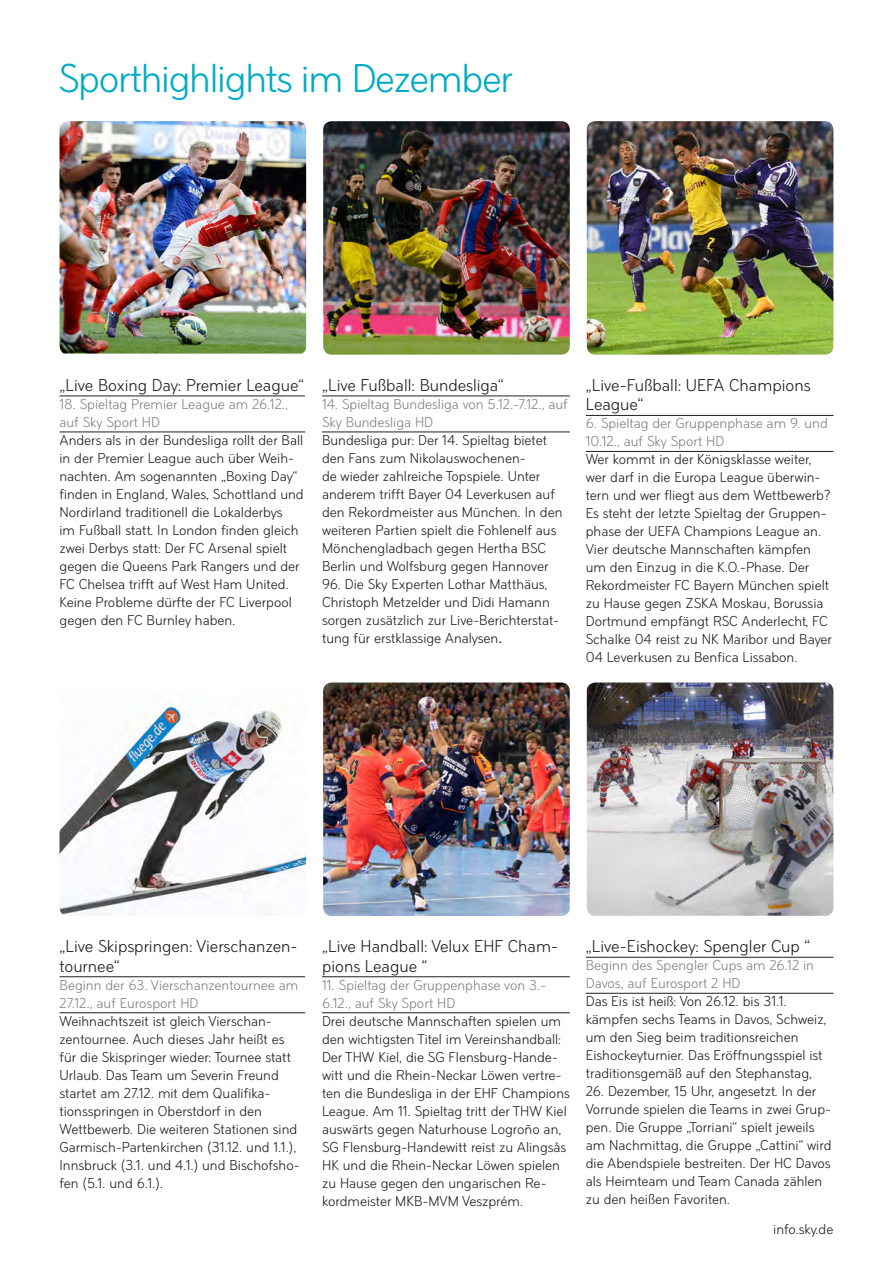
<style>
.page{position:relative;width:893px;height:1263px;background:#fff}
.page>*{position:absolute;margin:0;border:0;box-sizing:border-box;transform-origin:0 0}
.t1{font:42px "Sky Text";letter-spacing:-.03em;color:#00abc5}
.t2{font:18px/19.5px "Sky Text";color:#231f20}
.t3{font:15px/18px "Sky Text";color:#231f20}
.t4{font:15px/18px "Sky Text";color:#808285}
.s1{font-weight:500}
</style>
<div class="page">
<hr style="left:60px;top:396px;width:245px;height:1px;background:#231f20">
<hr style="left:60px;top:432px;width:245px;height:1px;background:#231f20">
<hr style="left:60px;top:976px;width:245px;height:1px;background:#231f20">
<hr style="left:60px;top:1012px;width:245px;height:1px;background:#231f20">
<hr style="left:322px;top:396px;width:248px;height:1px;background:#231f20">
<hr style="left:322px;top:432px;width:248px;height:1px;background:#231f20">
<hr style="left:322px;top:976px;width:248px;height:1px;background:#231f20">
<hr style="left:322px;top:1012px;width:248px;height:1px;background:#231f20">
<hr style="left:586px;top:415px;width:247px;height:1px;background:#231f20">
<hr style="left:586px;top:451px;width:247px;height:1px;background:#231f20">
<hr style="left:586px;top:957px;width:247px;height:1px;background:#231f20">
<hr style="left:586px;top:993px;width:247px;height:1px;background:#231f20">
<img style="left:60px;top:121px;width:246px;height:233px">
<img style="left:60px;top:702px;width:246px;height:214px">
<img style="left:323px;top:121px;width:247px;height:234px">
<img style="left:323px;top:682px;width:247px;height:234px">
<img style="left:587px;top:121px;width:246px;height:234px">
<img style="left:587px;top:682px;width:246px;height:234px">
<p class="t1" style="left:58px;top:54px;width:456px">Sporthighlights im Dezember</p>
<p class="t2" style="left:60px;top:375px;width:246px">„Live Boxing Day: Premier League“</p>
<p class="t4" style="left:60px;top:395px;width:230px">18. Spieltag Premier League am 26.12., auf Sky Sport HD</p>
<p class="t3" style="left:60px;top:431px;width:246px">Anders als in der Bundesliga rollt der Ball in der Premier League auch über Weih&shy;nachten. Am sogenannten „Boxing Day“ finden in England, Wales, Schottland und Nordirland traditionell die Lokalderbys<br>im Fußball statt. In London finden gleich zwei Derbys statt: Der FC Arsenal spielt gegen die Queens Park Rangers und der FC Chelsea trifft auf West Ham United.<br>Keine Probleme dürfte der FC Liverpool gegen den FC Burnley haben.</p>
<p class="t2" style="left:322px;top:375px;width:183px">„Live Fußball: Bundesliga“</p>
<p class="t4" style="left:322px;top:395px;width:247px">14. Spieltag Bundesliga von 5.12.-7.12., auf<br>Sky Bundesliga HD</p>
<p class="t3" style="left:322px;top:431px;width:242px">Bundesliga pur: Der 14. Spieltag bietet den Fans zum Nikolauswochenen-<br>de wieder zahlreiche Topspiele. Unter anderem trifft Bayer 04 Leverkusen auf den Rekordmeister aus München. In den weiteren Partien spielt die Fohlenelf aus Mönchengladbach gegen Hertha BSC Berlin und Wolfsburg gegen Hannover</p>
<p class="t3" style="left:322px;top:575px;width:238px">96. Die Sky Experten Lothar Matthäus, Christoph Metzelder und Didi Hamann sorgen zusätzlich zur Live-Berichterstat&shy;tung für erstklassige Analysen<span class="s1">.</span></p>
<p class="t2" style="left:586px;top:375px;width:226px">„Live-Fußball: UEFA Champions<br>League“</p>
<p class="t4" style="left:586px;top:414px;width:243px">6. Spieltag der Gruppenphase am 9. und<br>10.12., auf Sky Sport HD</p>
<p class="t3" style="left:586px;top:450px;width:248px">Wer kommt in der Königsklasse weiter, wer darf in die Europa League überwin&shy;tern und wer fliegt aus dem Wettbewerb?<br>Es steht der letzte Spieltag der Gruppen&shy;phase der UEFA Champions League an.<br>Vier deutsche Mannschaften kämpfen um den Einzug in die K.O.-Phase. Der Rekordmeister FC Bayern München spielt zu Hause gegen ZSKA Moskau, Borussia Dortmund empfängt RSC Anderlecht, FC Schalke 04 reist zu NK Maribor und Bayer 04 Leverkusen zu Benfica Lissabon.</p>
<p class="t2" style="left:60px;top:936px;width:240px">„Live Skipspringen: Vierschanzen&shy;tournee“</p>
<p class="t4" style="left:60px;top:976px;width:240px">Beginn der 63. Vierschanzentournee am<br>27.12., auf Eurosport HD</p>
<p class="t3" style="left:60px;top:1012px;width:242px">Weihnachtszeit ist gleich Vierschan&shy;zentournee. Auch dieses Jahr heißt es für die Skispringer wieder: Tournee statt Urlaub. Das Team um Severin Freund startet am 27.12. mit dem Qualifika&shy;tionsspringen in Oberstdorf in den Wettbewerb. Die weiteren Stationen sind Garmisch-Partenkirchen (31.12. und 1.1.), Innsbruck (3.1. und 4.1.) und Bischofsho&shy;fen (5.1. und 6.1.).</p>
<p class="t2" style="left:322px;top:936px;width:237px">„Live Handball: Velux EHF Cham&shy;pions League “</p>
<p class="t4" style="left:322px;top:976px;width:226px">11. Spieltag der Gruppenphase von 3.-<br>6.12., auf Sky Sport HD</p>
<p class="t3" style="left:322px;top:1012px;width:249px">Drei deutsche Mannschaften spielen um den wichtigsten Titel im Vereinshandball:<br>Der THW Kiel, die SG Flensburg-Hande&shy;witt und die Rhein-Neckar Löwen vertre&shy;ten die Bundesliga in der EHF Champions League. Am 11. Spieltag tritt der THW Kiel auswärts gegen Naturhouse Logroño an, SG Flensburg-Handewitt reist zu Alingsås HK und die Rhein-Neckar Löwen spielen zu Hause gegen den ungarischen Re&shy;kordmeister MKB-MVM Veszprém.</p>
<p class="t2" style="left:586px;top:936px;width:226px">„Live-Eishockey: Spengler Cup “</p>
<p class="t4" style="left:586px;top:956px;width:230px">Beginn des Spengler Cups am 26.12 in<br>Davos, auf Eurosport 2 HD</p>
<p class="t3" style="left:586px;top:992px;width:242px">Das Eis ist heiß: Von 26.12. bis 31.1. kämpfen sechs Teams in Davos, Schweiz, um den Sieg beim traditionsreichen Eishockeyturnier. Das Eröffnungsspiel ist traditionsgemäß auf den Stephanstag,</p>
<p class="t3" style="left:586px;top:1082px;width:247px">26. Dezember, 15 Uhr, angesetzt. In der Vorrunde spielen die Teams in zwei Grup&shy;pen. Die Gruppe „Torriani“ spielt jeweils am Nachmittag, die Gruppe „Cattini“ wird die Abendspiele bestreiten. Der HC Davos als Heimteam und Team Canada zählen zu den heißen Favoriten.</p>
<p class="t3" style="left:773px;top:1220px;width:62px">info.sky.de</p>
</div>
